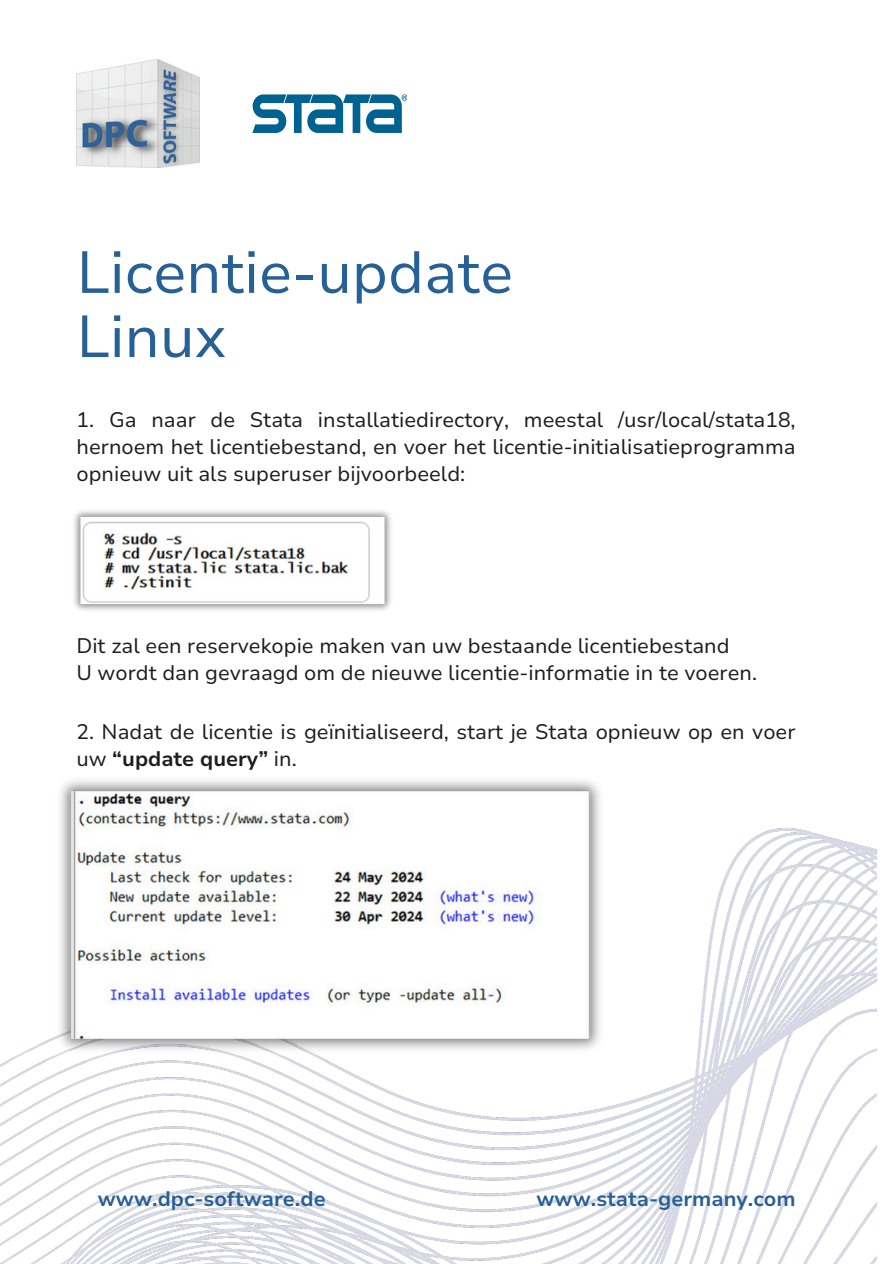
<style>
.page{position:relative;width:894px;height:1264px;background:#fff}
.page>*{position:absolute;margin:0;border:0;box-sizing:border-box;transform-origin:0 0}
.t1{font:58.95px/64.2px "Nunito Sans 10 pt";color:#276096}
.t2{font:21px/27px "Nunito Sans 10 pt";color:#1d1d1b;text-align:justify}
.t3{font:700 21px "Nunito Sans 10 pt";color:#276096}
.s1{font-weight:700}
</style>
<div class="page">
<img style="left:0;top:828px;width:878px;height:435px">
<img style="left:77px;top:60px;width:122px;height:108px">
<svg style="left:252px;top:94px;width:155px;height:39px"></svg>
<img style="left:74px;top:510px;width:317px;height:101px">
<img style="left:29px;top:780px;width:601px;height:278px">
<p class="t1" style="left:77px;top:241px;width:438px">Licentie-update<br>Linux</p>
<h1 class="t2" style="left:77px;top:407px;width:720px">1. Ga naar de Stata installatiedirectory, meestal /usr/local/stata18, hernoem het licentiebestand, en voer het licentie-initialisatieprogramma opnieuw uit als superuser bijvoorbeeld:</h1>
<p class="t2" style="left:76px;top:633px;width:654px">Dit zal een reservekopie maken van uw bestaande licentiebestand</p>
<p class="t2" style="left:76px;top:660px;width:682px">U wordt dan gevraagd om de nieuwe licentie-informatie in te voeren.</p>
<p class="t2" style="left:76px;top:719px;width:720px">2. Nadat de licentie is geïnitialiseerd, start je Stata opnieuw op en voer uw <span class="s1">“update query”</span> in.</p>
<p class="t3" style="left:98px;top:1184px;width:229px">www.dpc-software.de</p>
<p class="t3" style="left:536px;top:1184px;width:260px">www.stata-germany.com</p>
</div>
